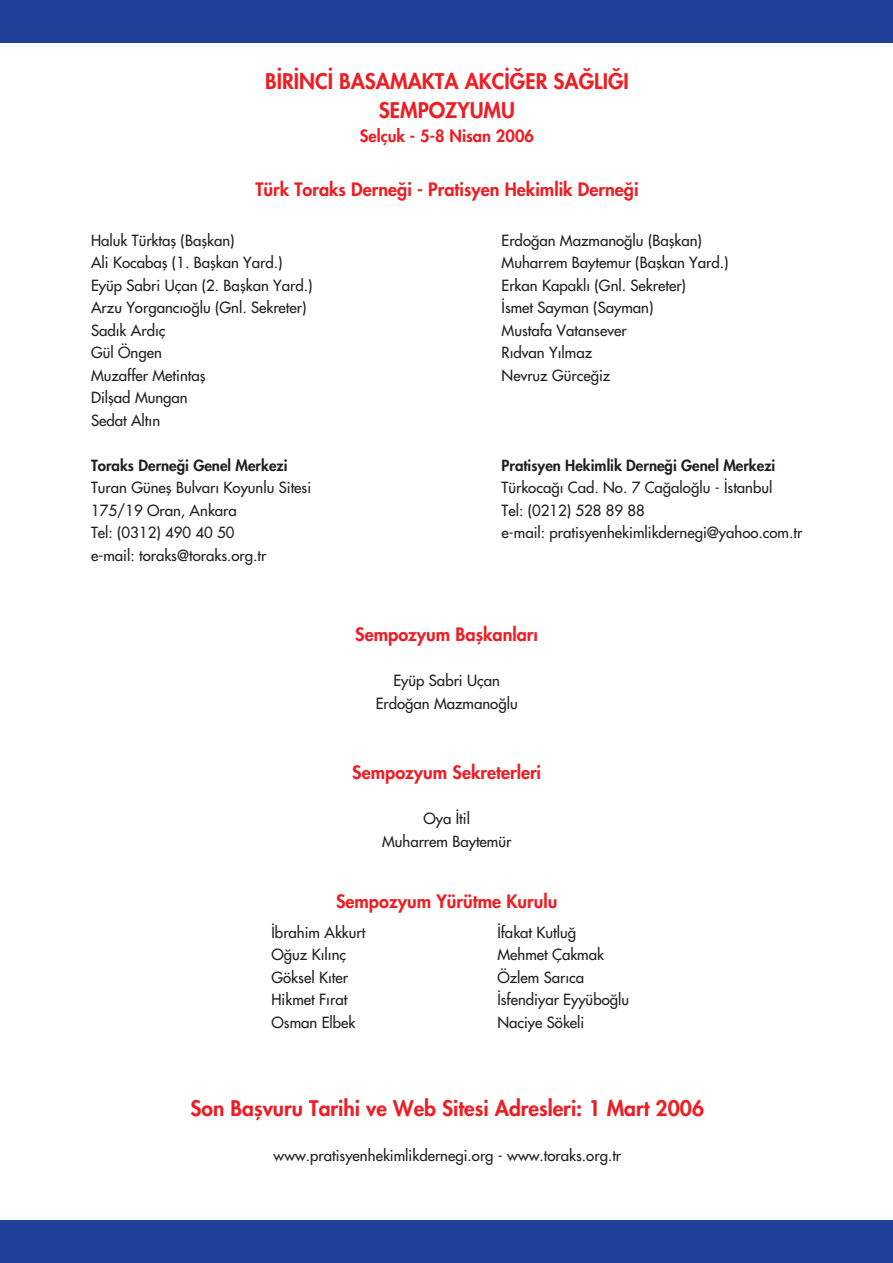
<style>
.page{position:relative;width:893px;height:1263px;background:#fff}
.page>*{position:absolute;margin:0;border:0;box-sizing:border-box;transform-origin:0 0}
.t1{font:800 21px/28.5px "Futura";color:#ee1d23;text-align:center}
.t2{font:800 18px "Futura";color:#ee1d23}
.t3{font:800 16.5px "Futura";color:#ee1d23}
.t4{font:15px/22.5px "Futura";color:#231f20}
.t5{font:800 15px "Futura";color:#231f20}
</style>
<div class="page">
<div style="left:0;top:1220px;width:892px;height:43px;background:#20419a"></div>
<div style="left:0;top:0;width:892px;height:43px;background:#20419a"></div>
<h1 class="t1" style="left:265px;top:68px;width:365px">B‹R‹NC‹ BASAMAKTA AKC‹⁄ER SA⁄LI⁄I<br>SEMPOZYUMU</h1>
<p class="t3" style="left:360px;top:126px;width:176px">Selçuk - 5-8 Nisan 2006</p>
<p class="t2" style="left:255px;top:179px;width:385px">Türk Toraks Derne¤i - Pratisyen Hekimlik Derne¤i</p>
<p class="t4" style="left:91px;top:229px;width:223px">Haluk Türktafl (Baflkan)<br>Ali Kocabafl (1. Baflkan Yard.)<br>Eyüp Sabri Uçan (2. Baflkan Yard.)<br>Arzu Yorganc›o¤lu (Gnl. Sekreter)<br>Sad›k Ard›ç<br>Gül Öngen<br>Muzaffer Metintafl<br>Dilflad Mungan<br>Sedat Alt›n</p>
<p class="t5" style="left:91px;top:457px;width:198px">Toraks Derne¤i Genel Merkezi</p>
<p class="t4" style="left:91px;top:477px;width:221px">Turan Günefl Bulvar› Koyunlu Sitesi<br>175/19 Oran, Ankara<br>Tel: (0312) 490 40 50<br>e-mail: toraks@toraks.org.tr</p>
<p class="t4" style="left:501px;top:229px;width:228px">Erdo¤an Mazmano¤lu (Baflkan)<br>Muharrem Baytemur (Baflkan Yard.)<br>Erkan Kapakl› (Gnl. Sekreter)<br>‹smet Sayman (Sayman)<br>Mustafa Vatansever<br>R›dvan Y›lmaz<br>Nevruz Gürce¤iz</p>
<p class="t5" style="left:501px;top:457px;width:275px">Pratisyen Hekimlik Derne¤i Genel Merkezi</p>
<p class="t4" style="left:501px;top:477px;width:302px">Türkoca¤› Cad. No. 7 Ca¤alo¤lu - ‹stanbul<br>Tel: (0212) 528 89 88<br>e-mail: pratisyenhekimlikdernegi@yahoo.com.tr</p>
<p class="t2" style="left:355px;top:624px;width:184px">Sempozyum Baflkanlar›</p>
<p class="t4" style="left:375px;top:670px;width:144px;text-align:center">Eyüp Sabri Uçan<br>Erdo¤an Mazmano¤lu</p>
<p class="t2" style="left:352px;top:762px;width:190px">Sempozyum Sekreterleri</p>
<p class="t4" style="left:382px;top:808px;width:131px;text-align:center">Oya ‹til<br>Muharrem Baytemür</p>
<p class="t2" style="left:336px;top:891px;width:223px">Sempozyum Yürütme Kurulu</p>
<p class="t4" style="left:271px;top:921px;width:95px">‹brahim Akkurt<br>O¤uz K›l›nç<br>Göksel K›ter<br>Hikmet F›rat<br>Osman Elbek</p>
<p class="t4" style="left:497px;top:921px;width:133px">‹fakat Kutlu¤<br>Mehmet Çakmak<br>Özlem Sar›ca ‹sfendiyar Eyyübo¤lu<br>Naciye Sökeli</p>
<h1 class="t1" style="left:190px;top:1095px;width:515px">Son Baflvuru Tarihi ve Web Sitesi Adresleri: 1 Mart 2006</h1>
<p class="t4" style="left:273px;top:1145px;width:349px">www.pratisyenhekimlikdernegi.org - www.toraks.org.tr</p>
</div>
